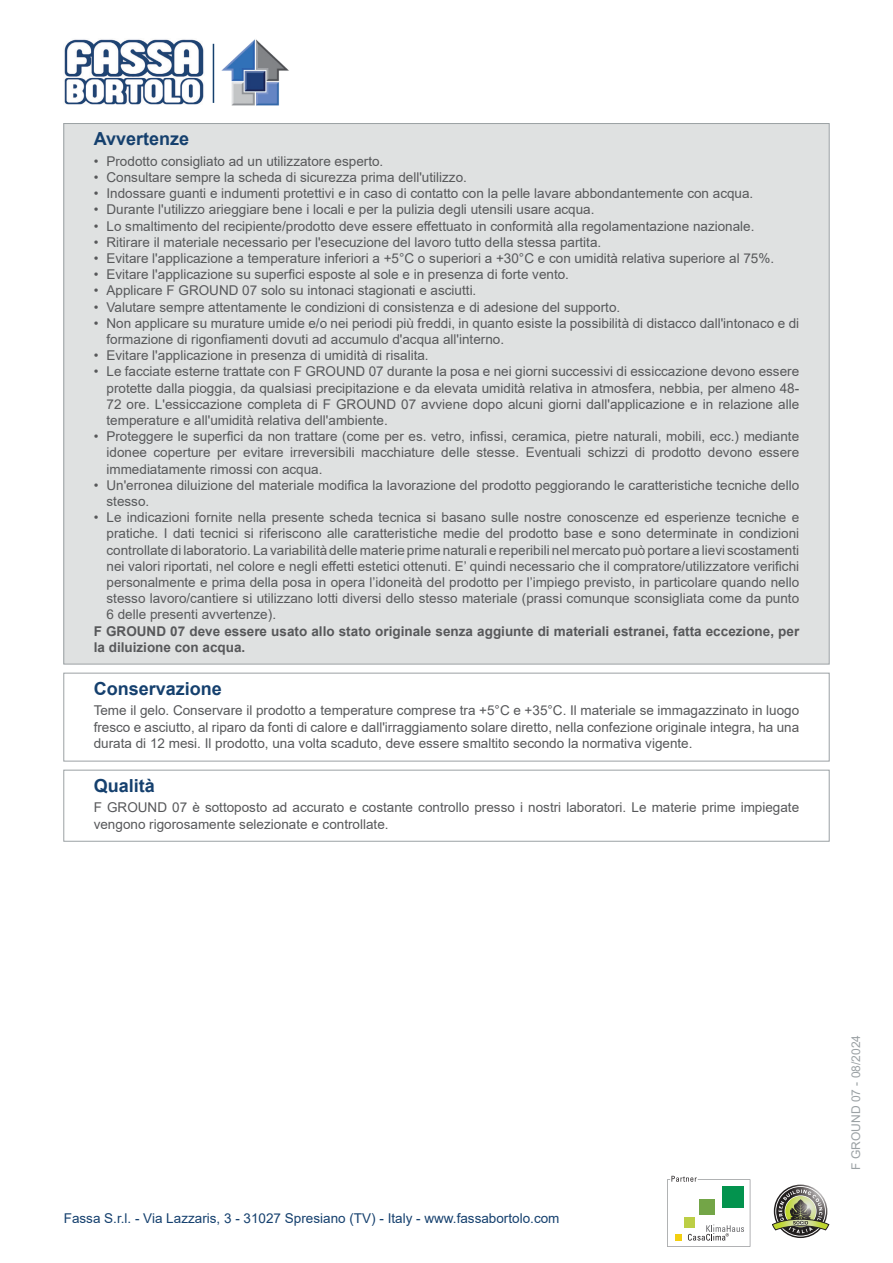
<style>
.page{position:relative;width:893px;height:1263px;background:#fff}
.page>*{position:absolute;margin:0;border:0;box-sizing:border-box;transform-origin:0 0}
.Titolo{font:700 18px "Arial";color:#15406e}
.Conservazione{font:13.5px/16.2px "Arial";color:#57585a;text-align:justify}
.Qualita{font:13.5px/16.2px "Arial";color:#57585a}
.Note{font:700 13.5px/16.2px "Arial";color:#57585a}
.t1{font:13.5px "Arial";color:#15406e}
.t2{font:12px "Arial";color:#9ba1a4}
</style>
<div class="page">
<div style="left:64px;top:124px;width:765px;height:540px;background:#dfe1e1"></div>
<div style="left:64px;top:673px;width:765px;height:88px;border:1px solid #9ba1a4"></div>
<div style="left:64px;top:770px;width:765px;height:71px;border:1px solid #9ba1a4"></div>
<svg style="left:667px;top:1176px;width:83px;height:71px"></svg>
<svg style="left:772px;top:1186px;width:57px;height:50px"></svg>
<img style="left:64px;top:39px;width:140px;height:66px">
<hr style="left:213px;top:44px;width:1px;height:59px;background:#15406e">
<img style="left:221px;top:39px;width:68px;height:67px">
<p class="Titolo" style="left:94px;top:126px;width:97px">Avvertenze</p>
<p class="Conservazione" style="left:94px;top:153px;width:291px">• Prodotto consigliato ad un utilizzatore esperto.</p>
<p class="Conservazione" style="left:94px;top:169px;width:375px">• Consultare sempre la scheda di sicurezza prima dell'utilizzo.</p>
<p class="Conservazione" style="left:94px;top:185px;width:661px">• Indossare guanti e indumenti protettivi e in caso di contatto con la pelle lavare abbondantemente con acqua.</p>
<p class="Conservazione" style="left:94px;top:201px;width:502px">• Durante l'utilizzo arieggiare bene i locali e per la pulizia degli utensili usare acqua.</p>
<p class="Conservazione" style="left:94px;top:218px;width:662px">• Lo smaltimento del recipiente/prodotto deve essere effettuato in conformità alla regolamentazione nazionale.</p>
<p class="Conservazione" style="left:94px;top:234px;width:509px">• Ritirare il materiale necessario per l'esecuzione del lavoro tutto della stessa partita.</p>
<p class="Conservazione" style="left:94px;top:250px;width:682px">• Evitare l'applicazione a temperature inferiori a +5°C o superiori a +30°C e con umidità relativa superiore al 75%.</p>
<p class="Conservazione" style="left:94px;top:266px;width:477px">• Evitare l'applicazione su superfici esposte al sole e in presenza di forte vento.</p>
<p class="Conservazione" style="left:94px;top:282px;width:384px">• Applicare F GROUND 07 solo su intonaci stagionati e asciutti.</p>
<p class="Conservazione" style="left:94px;top:299px;width:528px">• Valutare sempre attentamente le condizioni di consistenza e di adesione del supporto.</p>
<p class="Conservazione" style="left:106px;top:315px;width:694px;text-indent:-13px">• Non applicare su murature umide e/o nei periodi più freddi, in quanto esiste la possibilità di distacco dall'intonaco e di formazione di rigonfiamenti dovuti ad accumulo d'acqua all'interno.</p>
<p class="Conservazione" style="left:94px;top:347px;width:336px">• Evitare l'applicazione in presenza di umidità di risalita.</p>
<p class="Conservazione" style="left:106px;top:363px;width:694px;text-indent:-13px">• Le facciate esterne trattate con F GROUND 07 durante la posa e nei giorni successivi di essiccazione devono essere protette dalla pioggia, da qualsiasi precipitazione e da elevata umidità relativa in atmosfera, nebbia, per almeno 48- 72 ore. L'essiccazione completa di F GROUND 07 avviene dopo alcuni giorni dall'applicazione e in relazione alle temperature e all'umidità relativa dell'ambiente.</p>
<p class="Conservazione" style="left:106px;top:428px;width:694px;text-indent:-13px">• Proteggere le superfici da non trattare (come per es. vetro, infissi, ceramica, pietre naturali, mobili, ecc.) mediante idonee coperture per evitare irreversibili macchiature delle stesse. Eventuali schizzi di prodotto devono essere immediatamente rimossi con acqua.</p>
<p class="Conservazione" style="left:106px;top:477px;width:694px;text-indent:-13px">• Un'erronea diluizione del materiale modifica la lavorazione del prodotto peggiorando le caratteristiche tecniche dello stesso.</p>
<p class="Conservazione" style="left:106px;top:509px;width:694px;text-indent:-13px">• Le indicazioni fornite nella presente scheda tecnica si basano sulle nostre conoscenze ed esperienze tecniche e pratiche. I dati tecnici si riferiscono alle caratteristiche medie del prodotto base e sono determinate in condizioni controllate di laboratorio. La variabilità delle materie prime naturali e reperibili nel mercato può portare a lievi scostamenti nei valori riportati, nel colore e negli effetti estetici ottenuti. E’ quindi necessario che il compratore/utilizzatore verifichi personalmente e prima della posa in opera l’idoneità del prodotto per l’impiego previsto, in particolare quando nello stesso lavoro/cantiere si utilizzano lotti diversi dello stesso materiale (prassi comunque sconsigliata come da punto 6 delle presenti avvertenze).</p>
<p class="Note" style="left:94px;top:623px;width:707px">F GROUND 07 deve essere usato allo stato originale senza aggiunte di materiali estranei, fatta eccezione, per la diluizione con acqua.</p>
<p class="Titolo" style="left:94px;top:676px;width:130px">Conservazione</p>
<p class="Conservazione" style="left:94px;top:702px;width:707px">Teme il gelo. Conservare il prodotto a temperature comprese tra +5°C e +35°C. Il materiale se immagazzinato in luogo fresco e asciutto, al riparo da fonti di calore e dall'irraggiamento solare diretto, nella confezione originale integra, ha una durata di 12 mesi. Il prodotto, una volta scaduto, deve essere smaltito secondo la normativa vigente.</p>
<p class="Titolo" style="left:94px;top:773px;width:63px">Qualità</p>
<p class="Qualita" style="left:94px;top:799px;width:707px">F GROUND 07 è sottoposto ad accurato e costante controllo presso i nostri laboratori. Le materie prime impiegate vengono rigorosamente selezionate e controllate.</p>
<p class="t1" style="left:64px;top:1208px;width:497px">Fassa S.r.l. - Via Lazzaris, 3 - 31027 Spresiano (TV) - Italy - www.fassabortolo.com</p>
<p class="t2" style="left:848px;top:1170px;width:136px;rotate:-90deg">F GROUND 07 - 08/2024</p>
</div>
